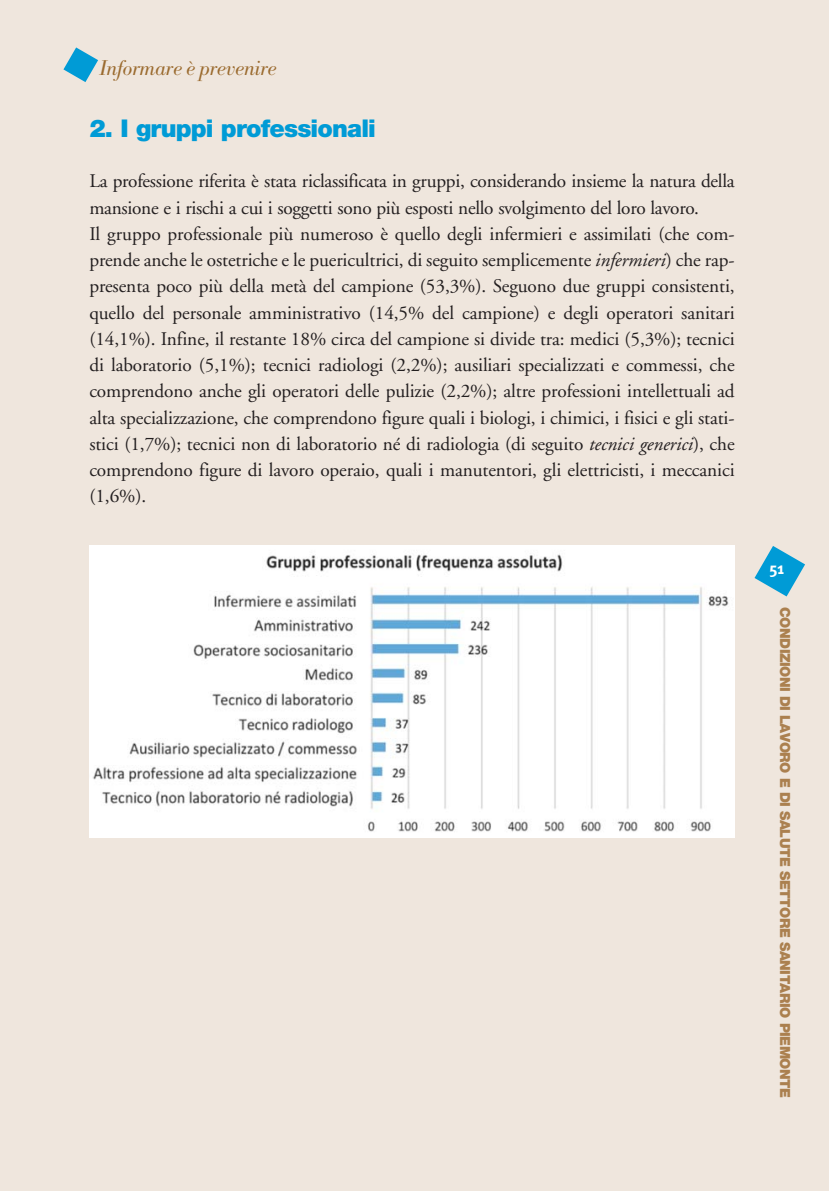
<style>
.page{position:relative;width:829px;height:1191px;background:#fff}
.page>*{position:absolute;margin:0;border:0;box-sizing:border-box;transform-origin:0 0}
.t1{font:900 24.5px "Helvetica Neue LT Std";letter-spacing:-.035em;color:#009bd6}
.t2{font:italic 300 21px "Bodoni BE";letter-spacing:-.01em;color:#9b6b2f}
.t3{font:19.25px/26.2px "Adobe Garamond";letter-spacing:-.005em;color:#231f20}
.t4{font:19.25px "R Meta Bold Caps";color:#fff}
.t5{font:900 14px "Helvetica Neue LT Std";letter-spacing:-.035em;color:#ab804f}
.s1{font-style:italic}
</style>
<div class="page">
<div style="left:0;top:0;width:828px;height:1191px;background:#efe6dd"></div>
<svg style="left:754px;top:546px;width:51px;height:50px"></svg>
<svg style="left:63px;top:47px;width:35px;height:35px"></svg>
<img style="left:89px;top:546px;width:645px;height:291px">
<p class="t2" style="left:100px;top:59px;width:179px">Informare è prevenire</p>
<p class="t1" style="left:89px;top:119px;width:288px">2. I gruppi professionali</p>
<p class="t3" style="left:89px;top:170px;width:646px">La professione riferita è stata riclassificata in gruppi, considerando insieme la natura della mansione e i rischi a cui i soggetti sono più esposti nello svolgimento del loro lavoro.<br>Il gruppo professionale più numeroso è quello degli infermieri e assimilati (che com&shy;prende anche le ostetriche e le puericultrici, di seguito semplicemente <span class="s1">infermieri</span>) che rap&shy;presenta poco più della metà del campione (53,3%). Seguono due gruppi consistenti, quello del personale amministrativo (14,5% del campione) e degli operatori sanitari (14,1%). Infine, il restante 18% circa del campione si divide tra: medici (5,3%); tecnici di laboratorio (5,1%); tecnici radiologi (2,2%); ausiliari specializzati e commessi, che comprendono anche gli operatori delle pulizie (2,2%); altre professioni intellettuali ad alta specializzazione, che comprendono figure quali i biologi, i chimici, i fisici e gli stati&shy;stici (1,7%); tecnici non di laboratorio né di radiologia (di seguito <span class="s1">tecnici generici</span>), che comprendono figure di lavoro operaio, quali i manutentori, gli elettricisti, i meccanici (1,6%).</p>
<p class="t4" style="left:769px;top:556px;width:16px">51</p>
<p class="t5" style="left:789px;top:607px;width:492px;rotate:90deg">CONDIZIONI DI LAVORO E DI SALUTE SETTORE SANITARIO PIEMONTE</p>
</div>
